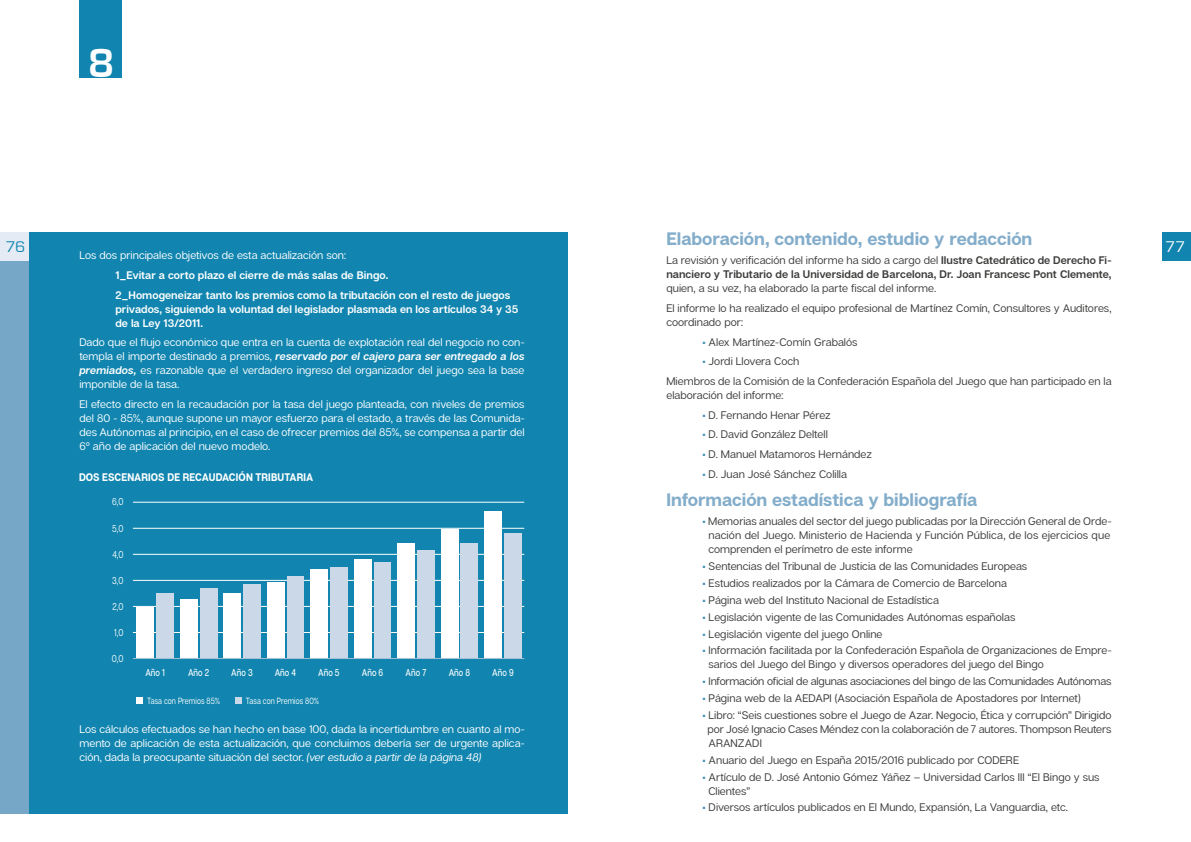
<style>
.page{position:relative;width:1191px;height:842px;background:#fff}
.page>*{position:absolute;margin:0;border:0;box-sizing:border-box;transform-origin:0 0}
.t1{font:700 42px "Eurostile";color:#fff}
.t2{font:700 18px "Articulat C Fv 2";color:#83adca}
.t3{font:16px "Eurostile";color:#1185af}
.t4{font:16px "Eurostile";color:#fff}
.t5{font:11px/16.8px "Articulat C Fv 2 Text";letter-spacing:.005em;color:#3c3c3b}
.t6{font:11px/14px "Articulat C Fv 2 Text";letter-spacing:.005em;color:#fff;text-align:justify}
.t7{font:600 11px/19.7px "Articulat C Fv 2";letter-spacing:.005em;color:#fff}
.t8{font:600 11px "Articulat C Fv 2";letter-spacing:.005em;color:#3c3c3b}
.t9{font:italic 600 11px "Articulat C Fv 2";color:#fff}
.t10{font:700 11px "Articulat C Fv 2";letter-spacing:.005em;color:#fff;scale:.9 1}
.t11{font:500 10px "Articulat C Fv 2";letter-spacing:.005em;color:#fff;scale:.8 1}
.t12{font:10px "Articulat C Fv 2 Text";color:#fff;scale:.8 1}
.t13{font:9px "Articulat C Fv 2 Text";letter-spacing:.01em;color:#fff;scale:.8 1}
.s1{font-family:"Articulat C Fv 2";font-weight:600}
.s2{font-family:"Articulat C Fv 2";font-weight:800;color:#4190b7}
.s3{font-family:"Articulat C Fv 2 Text";font-weight:400;font-style:normal}
.s4{font-family:"Articulat C Fv 2";font-weight:600;font-style:italic}
.s5{font-style:italic}
</style>
<div class="page">
<div style="left:79px;top:0;width:43px;height:77px;background:#1185af"></div>
<div style="left:1162px;top:232px;width:29px;height:29px;background:#1185af"></div>
<div style="left:0;top:232px;width:567px;height:582px;background:#1185af"></div>
<div style="left:0;top:232px;width:28px;height:29px;background:#e5ebf4"></div>
<div style="left:0;top:261px;width:28px;height:553px;background:#77a7c6"></div>
<div style="left:137px;top:697px;width:6px;height:7px;background:#fff"></div>
<div style="left:235px;top:697px;width:7px;height:7px;background:#cad8e7"></div>
<hr style="left:133px;top:632px;width:391px;height:1px;background:#fff">
<hr style="left:133px;top:606px;width:391px;height:1px;background:#fff">
<hr style="left:133px;top:580px;width:391px;height:1px;background:#fff">
<hr style="left:133px;top:554px;width:391px;height:1px;background:#fff">
<hr style="left:133px;top:528px;width:391px;height:1px;background:#fff">
<div style="left:156px;top:593px;width:17px;height:65px;background:#cad8e7"></div>
<div style="left:137px;top:607px;width:17px;height:51px;background:#fff"></div>
<div style="left:200px;top:588px;width:17px;height:70px;background:#cad8e7"></div>
<div style="left:180px;top:599px;width:17px;height:59px;background:#fff"></div>
<div style="left:243px;top:583px;width:17px;height:75px;background:#cad8e7"></div>
<div style="left:224px;top:593px;width:17px;height:65px;background:#fff"></div>
<div style="left:287px;top:576px;width:17px;height:82px;background:#cad8e7"></div>
<div style="left:267px;top:582px;width:17px;height:76px;background:#fff"></div>
<div style="left:330px;top:567px;width:17px;height:91px;background:#cad8e7"></div>
<div style="left:310px;top:569px;width:18px;height:89px;background:#fff"></div>
<div style="left:374px;top:562px;width:17px;height:96px;background:#cad8e7"></div>
<div style="left:354px;top:559px;width:17px;height:99px;background:#fff"></div>
<div style="left:417px;top:549px;width:17px;height:109px;background:#cad8e7"></div>
<div style="left:397px;top:543px;width:17px;height:115px;background:#fff"></div>
<div style="left:461px;top:543px;width:17px;height:115px;background:#cad8e7"></div>
<div style="left:441px;top:529px;width:17px;height:129px;background:#fff"></div>
<div style="left:504px;top:533px;width:17px;height:125px;background:#cad8e7"></div>
<div style="left:484px;top:511px;width:17px;height:147px;background:#fff"></div>
<hr style="left:133px;top:502px;width:391px;height:1px;background:#fff">
<hr style="left:133px;top:658px;width:391px;height:1px;background:#a3bfd7">
<h1 class="t1" style="left:88px;top:40px;width:28px">8</h1>
<h2 class="t2" style="left:666px;top:227px;width:367px">Elaboración, contenido, estudio y redacción</h2>
<p class="t5" style="left:666px;top:252px;width:447px">La revisión y verificación del informe ha sido a cargo del <span class="s1">Ilustre Catedrático de Derecho Fi-</span></p>
<p class="t8" style="left:666px;top:268px;width:447px">nanciero y Tributario de la Universidad de Barcelona, Dr. Joan Francesc Pont Clemente,</p>
<p class="t5" style="left:666px;top:279px;width:447px;line-height:19.7px">quien, a su vez, ha elaborado la parte fiscal del informe.<br>El informe lo ha realizado el equipo profesional de Martínez Comín, Consultores y Auditores,</p>
<p class="t5" style="left:666px;top:314px;width:79px">coordinado por:</p>
<p class="t5" style="left:702px;top:334px;width:157px"><span class="s2">·</span> Alex Martínez-Comín Grabalós</p>
<p class="t5" style="left:702px;top:353px;width:99px"><span class="s2">·</span> Jordi Llovera Coch</p>
<p class="t5" style="left:666px;top:373px;width:447px">Miembros de la Comisión de la Confederación Española del Juego que han participado en la</p>
<p class="t5" style="left:702px;top:386px;width:171px;line-height:19.7px;text-indent:-36px">elaboración del informe:<br><span class="s2">·</span> D. Fernando Henar Pérez<br><span class="s2">·</span> D. David González Deltell<br><span class="s2">·</span> D. Manuel Matamoros Hernández <span class="s2">·</span> D. Juan José Sánchez Colilla</p>
<h2 class="t2" style="left:666px;top:488px;width:312px">Información estadística y bibliografía</h2>
<p class="t5" style="left:708px;top:515px;width:405px;line-height:14px;text-align:justify;text-indent:-6px"><span class="s2">·</span> Memorias anuales del sector del juego publicadas por la Dirección General de Orde&shy;nación del Juego. Ministerio de Hacienda y Función Pública, de los ejercicios que comprenden el perímetro de este informe</p>
<p class="t5" style="left:702px;top:558px;width:411px"><span class="s2">·</span> Sentencias del Tribunal de Justicia de las Comunidades Europeas<br><span class="s2">·</span> Estudios realizados por la Cámara de Comercio de Barcelona<br><span class="s2">·</span> Página web del Instituto Nacional de Estadística<br><span class="s2">·</span> Legislación vigente de las Comunidades Autónomas españolas<br><span class="s2">·</span> Legislación vigente del juego Online<br><span class="s2">·</span> Información facilitada por la Confederación Española de Organizaciones de Empre-</p>
<p class="t5" style="left:702px;top:656px;width:410px;text-indent:6px">sarios del Juego del Bingo y diversos operadores del juego del Bingo<br><span class="s2">·</span> Información oficial de algunas asociaciones del bingo de las Comunidades Autónomas <span class="s2">·</span> Página web de la AEDAPI (Asociación Española de Apostadores por Internet)<br><span class="s2">·</span> Libro: “Seis cuestiones sobre el Juego de Azar. Negocio, Ética y corrupción” Dirigido</p>
<p class="t5" style="left:707px;top:722px;width:406px;line-height:14px">por José Ignacio Cases Méndez con la colaboración de 7 autores. Thompson Reuters<br>ARANZADI</p>
<p class="t5" style="left:702px;top:752px;width:398px"><span class="s2">·</span> Anuario del Juego en España 2015/2016 publicado por CODERE<br><span class="s2">·</span> Artículo de D. José Antonio Gómez Yáñez – Universidad Carlos III “El Bingo y sus</p>
<p class="t5" style="left:702px;top:783px;width:367px;text-indent:6px">Clientes”<br><span class="s2">·</span> Diversos artículos publicados en El Mundo, Expansión, La Vanguardia, etc.</p>
<h3 class="t3" style="left:6px;top:238px;width:21px">76</h3>
<h3 class="t4" style="left:1165px;top:238px;width:21px">77</h3>
<p class="t6" style="left:79px;top:249px;width:268px">Los dos principales objetivos de esta actualización son:</p>
<p class="t7" style="left:115px;top:266px;width:396px">1_Evitar a corto plazo el cierre de más salas de Bingo.<br>2_Homogeneizar tanto los premios como la tributación con el resto de juegos</p>
<p class="t7" style="left:115px;top:302px;width:404px;line-height:14px">privados, siguiendo la voluntad del legislador plasmada en los artículos 34 y 35 de la Ley 13/2011.</p>
<p class="t6" style="left:79px;top:336px;width:447px">Dado que el flujo económico que entra en la cuenta de explotación real del negocio no con-</p>
<p class="t9" style="left:79px;top:350px;width:447px"><span class="s3">templa el importe destinado a premios,</span> reservado por el cajero para ser entregado a los</p>
<p class="t6" style="left:79px;top:364px;width:446px"><span class="s4">premiados,</span> es razonable que el verdadero ingreso del organizador del juego sea la base imponible de la tasa.</p>
<p class="t6" style="left:79px;top:397px;width:447px">El efecto directo en la recaudación por la tasa del juego planteada, con niveles de premios del 80 - 85%, aunque supone un mayor esfuerzo para el estado, a través de las Comunida&shy;des Autónomas al principio, en el caso de ofrecer premios del 85%, se compensa a partir del 6º año de aplicación del nuevo modelo.</p>
<p class="t10" style="left:79px;top:471px;width:262px">DOS ESCENARIOS DE RECAUDACIÓN TRIBUTARIA</p>
<p class="t12" style="left:112px;top:496px;width:16px">6,0</p>
<p class="t12" style="left:112px;top:522px;width:16px">5,0</p>
<p class="t12" style="left:112px;top:548px;width:15px">4,0</p>
<p class="t12" style="left:112px;top:574px;width:16px">3,0</p>
<p class="t12" style="left:113px;top:600px;width:15px">2,0</p>
<p class="t12" style="left:114px;top:626px;width:13px">1,0</p>
<p class="t12" style="left:112px;top:652px;width:16px">0,0</p>
<p class="t11" style="left:145px;top:666px;width:26px">Año 1</p>
<p class="t11" style="left:188px;top:666px;width:28px">Año 2</p>
<p class="t11" style="left:231px;top:666px;width:28px">Año 3</p>
<p class="t11" style="left:275px;top:666px;width:28px">Año 4</p>
<p class="t11" style="left:318px;top:666px;width:28px">Año 5</p>
<p class="t11" style="left:362px;top:666px;width:28px">Año 6</p>
<p class="t11" style="left:405px;top:666px;width:28px">Año 7</p>
<p class="t11" style="left:449px;top:666px;width:28px">Año 8</p>
<p class="t11" style="left:492px;top:666px;width:28px">Año 9</p>
<p class="t13" style="left:147px;top:695px;width:92px">Tasa con Premios 85%</p>
<p class="t13" style="left:246px;top:695px;width:93px">Tasa con Premios 80%</p>
<p class="t6" style="left:79px;top:722px;width:447px">Los cálculos efectuados se han hecho en base 100, dada la incertidumbre en cuanto al mo&shy;mento de aplicación de esta actualización, que concluimos debería ser de urgente aplica&shy;ción, dada la preocupante situación del sector. <span class="s5">(ver estudio a partir de la página 48)</span></p>
</div>
